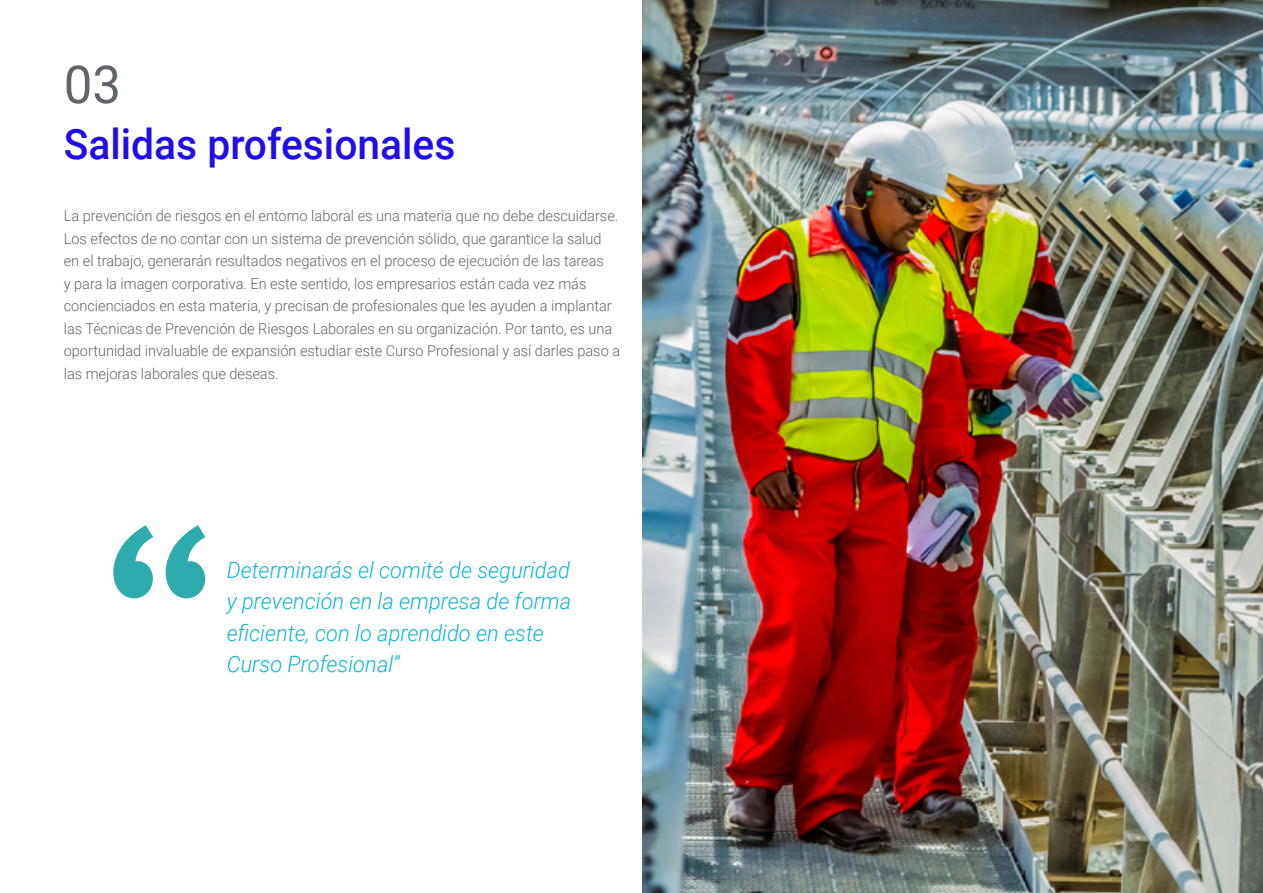
<style>
.page{position:relative;width:1263px;height:893px;background:#fff}
.page>*{position:absolute;margin:0;border:0;box-sizing:border-box;transform-origin:0 0}
.t1{font:52.5px "Roboto";color:#61646a}
.t2{font:500 42px "Roboto";color:#1f0dec}
.t3{font:italic 300 22.5px/31.5px "Roboto";color:#0fb6cf}
.t4{font:300 15px/22.5px "Roboto";color:#61646a}
</style>
<div class="page">
<img style="left:642px;top:0;width:621px;height:893px">
<svg style="left:113px;top:525px;width:92px;height:73px"></svg>
<h1 class="t1" style="left:64px;top:48px;width:59px">03</h1>
<h2 class="t2" style="left:64px;top:115px;width:393px">Salidas profesionales</h2>
<p class="t4" style="left:64px;top:204px;width:558px">La prevención de riesgos en el entorno laboral es una materia que no debe descuidarse.<br>Los efectos de no contar con un sistema de prevención sólido, que garantice la salud en el trabajo, generarán resultados negativos en el proceso de ejecución de las tareas<br>y para la imagen corporativa. En este sentido, los empresarios están cada vez más concienciados en esta materia, y precisan de profesionales que les ayuden a implantar las Técnicas de Prevención de Riesgos Laborales en su organización. Por tanto, es una oportunidad invaluable de expansión estudiar este Curso Profesional y así darles paso a las mejoras laborales que deseas.</p>
<h3 class="t3" style="left:227px;top:553px;width:346px">Determinarás el comité de seguridad y prevención en la empresa de forma eficiente, con lo aprendido en este<br>Curso Profesional”</h3>
</div>
